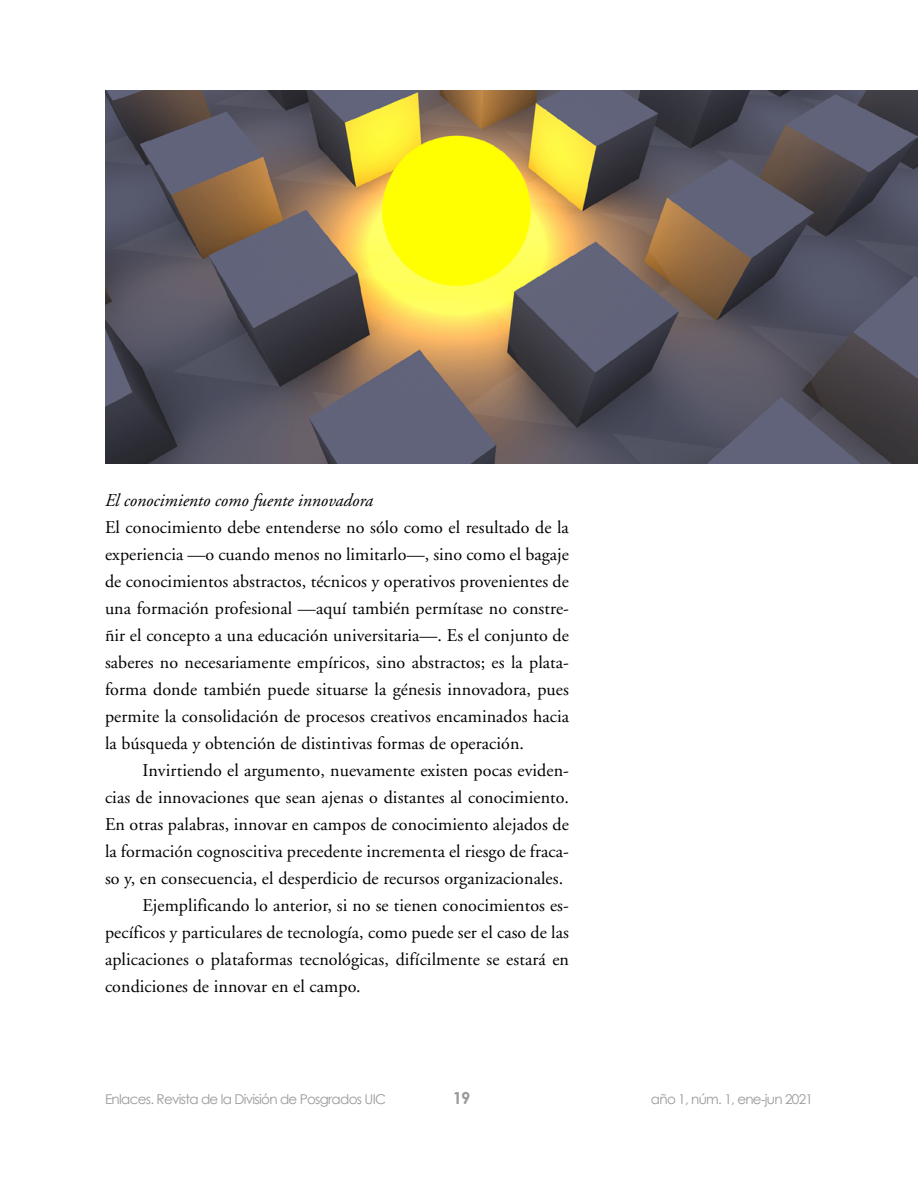
<style>
.page{position:relative;width:918px;height:1188px;background:#fff}
.page>*{position:absolute;margin:0;border:0;box-sizing:border-box;transform-origin:0 0}
.t1{font:18px/27px "Adobe Garamond";letter-spacing:.005em;color:#000;text-align:justify}
.t2{font:italic 18px "Adobe Garamond";color:#000}
.t3{font:700 16.5px "Century Gothic";color:#999}
.t4{font:13.5px "Century Gothic";letter-spacing:-.05em;color:#999}
</style>
<div class="page">
<img style="left:105px;top:90px;width:813px;height:373px">
<p class="t2" style="left:105px;top:491px;width:270px">El conocimiento como fuente innovadora</p>
<p class="t1" style="left:105px;top:514px;width:466px">El conocimiento debe entenderse no sólo como el resultado de la experiencia —o cuando menos no limitarlo—, sino como el bagaje de conocimientos abstractos, técnicos y operativos provenientes de una formación profesional —aquí también permítase no constre&shy;ñir el concepto a una educación universitaria—. Es el conjunto de saberes no necesariamente empíricos, sino abstractos; es la plata&shy;forma donde también puede situarse la génesis innovadora, pues permite la consolidación de procesos creativos encaminados hacia la búsqueda y obtención de distintivas formas de operación.</p>
<p class="t1" style="left:142px;top:757px;width:428px">Invirtiendo el argumento, nuevamente existen pocas eviden-</p>
<p class="t1" style="left:105px;top:784px;width:465px">cias de innovaciones que sean ajenas o distantes al conocimiento.</p>
<p class="t1" style="left:105px;top:811px;width:465px">En otras palabras, innovar en campos de conocimiento alejados de</p>
<p class="t1" style="left:105px;top:838px;width:466px">la formación cognoscitiva precedente incrementa el riesgo de fraca-</p>
<p class="t1" style="left:105px;top:865px;width:460px">so y, en consecuencia, el desperdicio de recursos organizacionales.</p>
<p class="t1" style="left:142px;top:892px;width:428px">Ejemplificando lo anterior, si no se tienen conocimientos es-</p>
<p class="t1" style="left:105px;top:919px;width:466px">pecíficos y particulares de tecnología, como puede ser el caso de las</p>
<p class="t1" style="left:105px;top:946px;width:466px">aplicaciones o plataformas tecnológicas, difícilmente se estará en</p>
<p class="t1" style="left:105px;top:973px;width:257px">condiciones de innovar en el campo.</p>
<p class="t4" style="left:105px;top:1091px;width:283px">Enlaces. Revista de la División de Posgrados UIC</p>
<p class="t3" style="left:453px;top:1087px;width:19px">19</p>
<p class="t4" style="left:651px;top:1091px;width:164px">año 1, núm. 1, ene-jun 2021</p>
</div>
